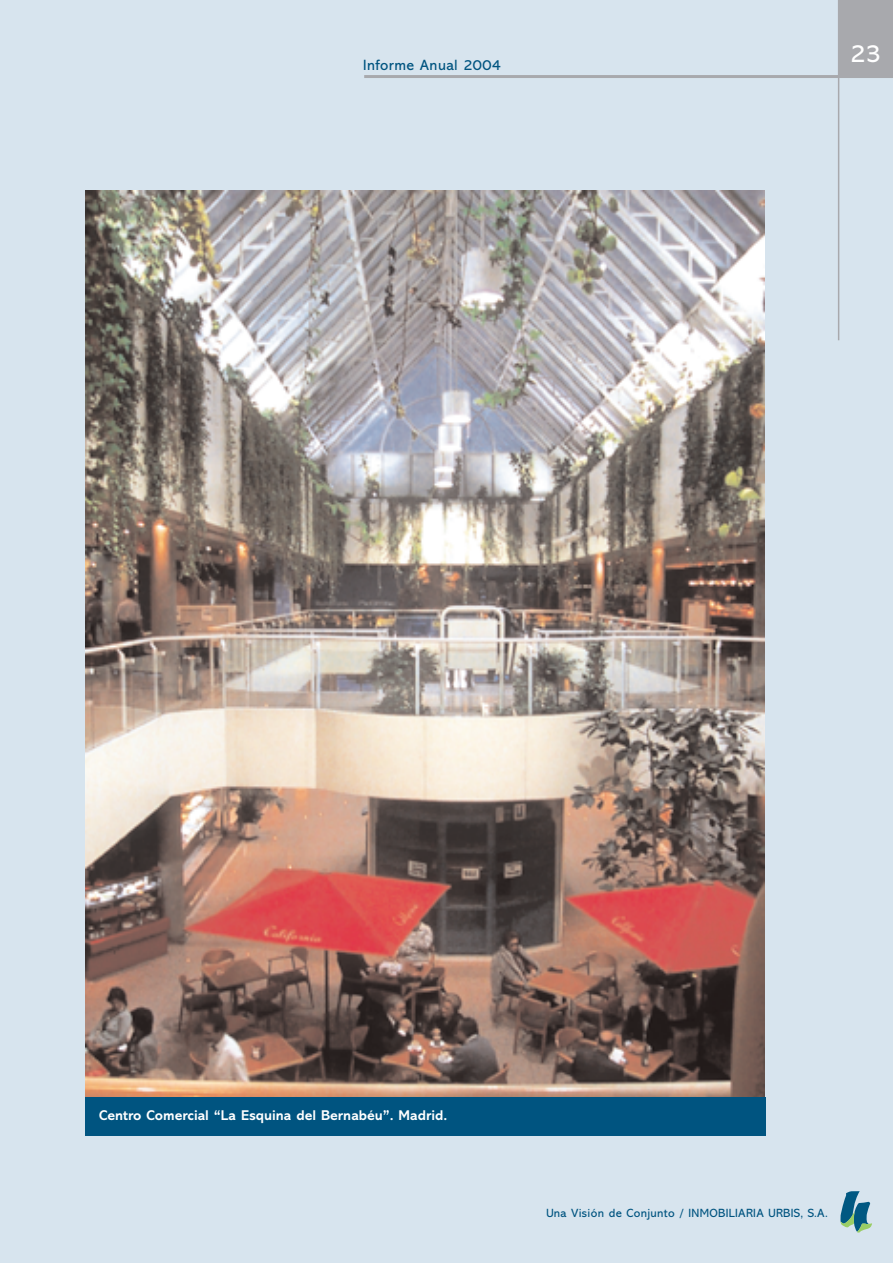
<style>
.page{position:relative;width:893px;height:1263px;background:#d7e4ee}
.page>*{position:absolute;margin:0;border:0;box-sizing:border-box;transform-origin:0 0}
.t1{font:25.5px "Abadi";color:#fff}
.t2{font:15px "Abadi";letter-spacing:.025em;color:#005480}
.t3{font:700 14.25px "Abadi";color:#fff}
.t4{font:12px "Abadi";letter-spacing:.025em;color:#005480}
</style>
<div class="page">
<div style="left:839px;top:0;width:54px;height:76px;background:#a8a9ad"></div>
<hr style="left:364px;top:75px;width:529px;height:3px;background:#a8a9ad">
<hr style="left:838px;top:0;width:1px;height:340px;background:#a8a9ad">
<svg style="left:840px;top:1191px;width:32px;height:41px"></svg>
<img style="left:85px;top:190px;width:679px;height:907px">
<div style="left:85px;top:1097px;width:680px;height:38px;background:#005480"></div>
<p class="t2" style="left:363px;top:60px;width:139px">Informe Anual 2004</p>
<h1 class="t1" style="left:850px;top:44px;width:32px">23</h1>
<p class="t3" style="left:99px;top:1110px;width:350px">Centro Comercial “La Esquina del Bernabéu”. Madrid.</p>
<p class="t4" style="left:546px;top:1209px;width:283px">Una Visión de Conjunto / INMOBILIARIA URBIS, S.A.</p>
</div>
